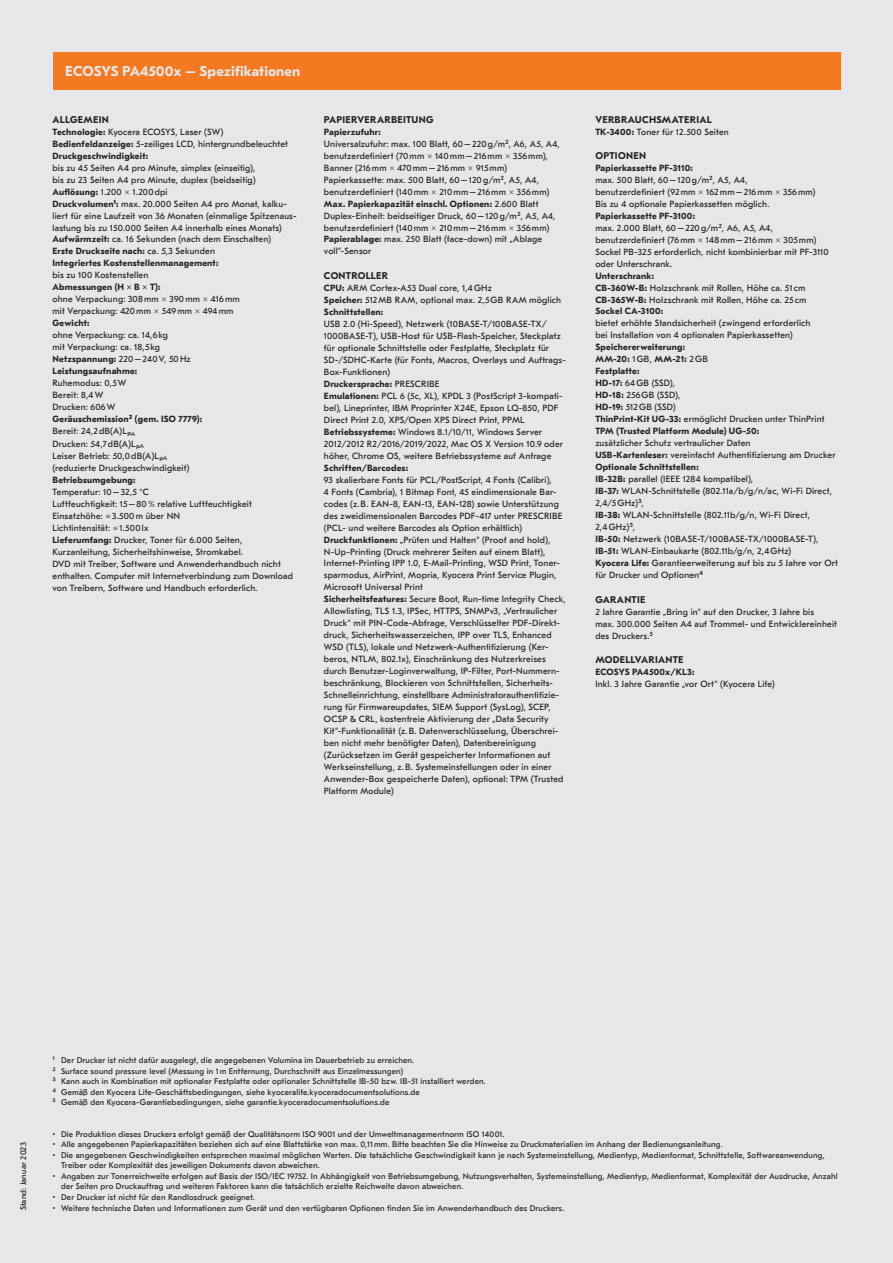
<style>
.page{position:relative;width:893px;height:1263px;background:#e6e7e9}
.page>*{position:absolute;margin:0;border:0;box-sizing:border-box;transform-origin:0 0}
.t1{font:700 14.25px "GT Eesti Pro Text";letter-spacing:.005em;color:#e6e7e9}
.t2{font:700 9.75px "GT Eesti Pro Text";letter-spacing:.025em;color:#231f20}
.t3{font:9px/12px "GT Eesti Pro Text";letter-spacing:.02em;color:#231f20}
.t4{font:700 9px/12px "GT Eesti Pro Text";letter-spacing:.025em;color:#231f20}
.t5{font:8.25px/10.5px "GT Eesti Pro Text";letter-spacing:.02em;color:#231f20}
.s1{font-weight:700}
.s2{font-weight:400}
</style>
<div class="page">
<div style="left:53px;top:53px;width:787px;height:37px;background:#f47921"></div>
<h1 class="t1" style="left:65px;top:64px;width:237px">ECOSYS PA4500x – Spezifikationen</h1>
<p class="t2" style="left:53px;top:114px;width:58px">ALLGEMEIN</p>
<p class="t3" style="left:53px;top:126px;width:237px"><span class="s1">Technologie:</span> Kyocera ECOSYS, Laser (SW)<br><span class="s1">Bedienfeldanzeige:</span> 5-zeiliges LCD, hintergrundbeleuchtet<br><span class="s1">Druckgeschwindigkeit:</span></p>
<p class="t3" style="left:53px;top:162px;width:245px">bis zu 45 Seiten A4 pro Minute, simplex (einseitig),<br>bis zu 23 Seiten A4 pro Minute, duplex (beidseitig)<br><span class="s1">Auflösung:</span> 1.200 × 1.200 dpi<br><span class="s1">Druckvolumen1:</span> max. 20.000 Seiten A4 pro Monat, kalku&shy;liert für eine Laufzeit von 36 Monaten (einmalige Spitzenaus&shy;lastung bis zu 150.000 Seiten A4 innerhalb eines Monats)<br><span class="s1">Aufwärmzeit:</span> ca. 16 Sekunden (nach dem Einschalten)<br><span class="s1">Erste Druckseite nach:</span> ca. 5,3 Sekunden<br><span class="s1">Integriertes Kostenstellenmanagement:</span></p>
<p class="t3" style="left:53px;top:270px;width:97px">bis zu 100 Kostenstellen</p>
<p class="t4" style="left:53px;top:282px;width:110px">Abmessungen (H × B × T):</p>
<p class="t3" style="left:53px;top:294px;width:189px">ohne Verpackung: 308 mm × 390 mm × 416 mm mit Verpackung: 420 mm × 549 mm × 494 mm</p>
<p class="t4" style="left:53px;top:318px;width:38px">Gewicht:</p>
<p class="t3" style="left:53px;top:330px;width:140px">ohne Verpackung: ca. 14,6 kg<br>mit Verpackung: ca. 18,5 kg<br><span class="s1">Netzspannung:</span> 220 – 240 V, 50 Hz<br><span class="s1">Leistungsaufnahme:</span></p>
<p class="t3" style="left:53px;top:378px;width:76px">Ruhemodus: 0,5 W<br>Bereit: 8,4 W<br>Drucken: 606 W</p>
<p class="t3" style="left:53px;top:414px;width:151px"><span class="s1">Geräuschemission2 (gem. ISO 7779):<br></span>Bereit: 24,2 dB(A)Lp<sub>A<br></sub>Drucken: 54,7 dB(A)Lp<sub>A<br></sub>Leiser Betrieb: 50,0 dB(A)Lp<sub>A </sub>(reduzierte Druckgeschwindigkeit)</p>
<p class="t4" style="left:53px;top:474px;width:84px">Betriebsumgebung:</p>
<p class="t3" style="left:53px;top:486px;width:242px">Temperatur: 10 – 32,5 °C<br>Luftfeuchtigkeit: 15 – 80 % relative Luftfeuchtigkeit Einsatzhöhe: ≤ 3.500 m über NN<br>Lichtintensität: ≤ 1.500 lx<br><span class="s1">Lieferumfang:</span> Drucker, Toner für 6.000 Seiten, Kurzanleitung, Sicherheitshinweise, Stromkabel.<br>DVD mit Treiber, Software und Anwenderhandbuch nicht enthalten. Computer mit Internetverbindung zum Download von Treibern, Software und Handbuch erforderlich.</p>
<p class="t2" style="left:324px;top:114px;width:111px">PAPIERVERARBEITUNG</p>
<p class="t4" style="left:324px;top:126px;width:58px">Papierzufuhr:</p>
<p class="t3" style="left:324px;top:138px;width:237px">Universalzufuhr: max. 100 Blatt, 60 – 220 g/m2, A6, A5, A4, benutzerdefiniert (70 mm × 140 mm – 216 mm × 356 mm), Banner (216 mm × 470 mm – 216 mm × 915 mm)<br>Papierkassette: max. 500 Blatt, 60 – 120 g/m2, A5, A4, benutzerdefiniert (140 mm × 210 mm – 216 mm × 356 mm)<br><span class="s1">Max. Papierkapazität einschl. Optionen:</span> 2.600 Blatt Duplex-Einheit: beidseitiger Druck, 60 – 120 g/m2, A5, A4, benutzerdefiniert (140 mm × 210 mm – 216 mm × 356 mm)<br><span class="s1">Papierablage:</span> max. 250 Blatt (face-down) mit „Ablage voll“-Sensor</p>
<p class="t2" style="left:324px;top:270px;width:66px">CONTROLLER</p>
<p class="t3" style="left:324px;top:282px;width:239px"><span class="s1">CPU:</span> ARM Cortex-A53 Dual core, 1,4 GHz<br><span class="s1">Speicher:</span> 512 MB RAM, optional max. 2,5 GB RAM möglich<br><span class="s1">Schnittstellen:</span></p>
<p class="t3" style="left:324px;top:318px;width:243px">USB 2.0 (Hi-Speed), Netzwerk (10BASE-T/100BASE-TX/ 1000BASE-T), USB-Host für USB-Flash-Speicher, Steckplatz für optionale Schnittstelle oder Festplatte, Steckplatz für SD-/SDHC-Karte (für Fonts, Macros, Overlays und Auftrags-Box-Funktionen)<br><span class="s1">Druckersprache:</span> PRESCRIBE<br><span class="s1">Emulationen:</span> PCL 6 (5c, XL), KPDL 3 (PostScript 3-kompati&shy;bel), Lineprinter, IBM Proprinter X24E, Epson LQ-850, PDF Direct Print 2.0, XPS/Open XPS Direct Print, PPML <span class="s1">Betriebssysteme:</span> Windows 8.1/10/11, Windows Server 2012/2012 R2/2016/2019/2022, Mac OS X Version 10.9 oder höher, Chrome OS, weitere Betriebssysteme auf Anfrage</p>
<p class="t4" style="left:324px;top:462px;width:86px">Schriften/Barcodes:</p>
<p class="t3" style="left:324px;top:474px;width:243px">93 skalierbare Fonts für PCL/PostScript, 4 Fonts (Calibri),<br>4 Fonts (Cambria), 1 Bitmap Font, 45 eindimensionale Bar&shy;codes (z. B. EAN-8, EAN-13, EAN-128) sowie Unterstützung des zweidimensionalen Barcodes PDF-417 unter PRESCRIBE (PCL- und weitere Barcodes als Option erhältlich)<br><span class="s1">Druckfunktionen:</span> „Prüfen und Halten“ (Proof and hold), N-Up-Printing (Druck mehrerer Seiten auf einem Blatt), Internet-Printing IPP 1.0, E-Mail-Printing, WSD Print, Toner&shy;sparmodus, AirPrint, Mopria, Kyocera Print Service Plugin, Microsoft Universal Print<br><span class="s1">Sicherheitsfeatures:</span> Secure Boot, Run-time Integrity Check, Allowlisting, TLS 1.3, IPSec, HTTPS, SNMPv3, „Vertraulicher Druck“ mit PIN-Code-Abfrage, Verschlüsselter PDF-Direkt&shy;druck, Sicherheitswasserzeichen, IPP over TLS, Enhanced WSD (TLS), lokale und Netzwerk-Authentifizierung (Ker&shy;beros, NTLM, 802.1x), Einschränkung des Nutzerkreises durch Benutzer-Loginverwaltung, IP-Filter, Port-Nummern&shy;beschränkung, Blockieren von Schnittstellen, Sicherheits-Schnelleinrichtung, einstellbare Administratorauthentifizie&shy;rung für Firmwareupdates, SIEM Support (SysLog), SCEP, OCSP &amp; CRL, kostenfreie Aktivierung der „Data Security Kit“-Funktionalität (z. B. Datenverschlüsselung, Überschrei&shy;ben nicht mehr benötigter Daten), Datenbereinigung (Zurücksetzen im Gerät gespeicherter Informationen auf Werkseinstellung, z. B. Systemeinstellungen oder in einer Anwender-Box gespeicherte Daten), optional: TPM (Trusted Platform Module)</p>
<p class="t2" style="left:595px;top:114px;width:118px">VERBRAUCHSMATERIAL</p>
<p class="t3" style="left:595px;top:126px;width:135px"><span class="s1">TK-3400:</span> Toner für 12.500 Seiten</p>
<p class="t2" style="left:595px;top:150px;width:52px">OPTIONEN</p>
<p class="t4" style="left:595px;top:162px;width:99px">Papierkassette PF-3110:</p>
<p class="t3" style="left:595px;top:174px;width:222px">max. 500 Blatt, 60 – 120 g/m2, A5, A4, benutzerdefiniert (92 mm × 162 mm – 216 mm × 356 mm)<br>Bis zu 4 optionale Papierkassetten möglich.</p>
<p class="t4" style="left:595px;top:210px;width:101px">Papierkassette PF-3100:</p>
<p class="t3" style="left:595px;top:222px;width:235px">max. 2.000 Blatt, 60 – 220 g/m2, A6, A5, A4, benutzerdefiniert (76 mm × 148 mm – 216 mm × 305 mm)<br>Sockel PB-325 erforderlich, nicht kombinierbar mit PF-3110 oder Unterschrank.</p>
<p class="t3" style="left:595px;top:270px;width:212px"><span class="s1">Unterschrank:<br>CB-360W-B:</span> Holzschrank mit Rollen, Höhe ca. 51 cm<br><span class="s1">CB-365W-B:</span> Holzschrank mit Rollen, Höhe ca. 25 cm<br><span class="s1">Sockel CA-3100:</span></p>
<p class="t3" style="left:595px;top:318px;width:217px">bietet erhöhte Standsicherheit (zwingend erforderlich bei Installation von 4 optionalen Papierkassetten)</p>
<p class="t4" style="left:595px;top:342px;width:231px">Speichererweiterung:<br>MM-20: <span class="s2">1 GB,</span> MM-21: <span class="s2">2 GB<br></span>Festplatte:<br>HD-17: <span class="s2">64 GB (SSD),<br></span>HD-18: <span class="s2">256 GB (SSD),<br></span>HD-19: <span class="s2">512 GB (SSD)<br></span>ThinPrint-Kit UG-33: <span class="s2">ermöglicht Drucken unter ThinPrint<br></span>TPM (Trusted Platform Module) UG-50:</p>
<p class="t3" style="left:595px;top:438px;width:244px">zusätzlicher Schutz vertraulicher Daten<br><span class="s1">USB-Kartenleser:</span> vereinfacht Authentifizierung am Drucker <span class="s1">Optionale Schnittstellen:<br>IB-32B:</span> parallel (IEEE 1284 kompatibel),<br><span class="s1">IB-37:</span> WLAN-Schnittstelle (802.11a/b/g/n/ac, Wi-Fi Direct, 2,4/5 GHz)3,<br><span class="s1">IB-38:</span> WLAN-Schnittstelle (802.11b/g/n, Wi-Fi Direct,<br>2,4 GHz)3,<br><span class="s1">IB-50:</span> Netzwerk (10BASE-T/100BASE-TX/1000BASE-T), <span class="s1">IB-51:</span> WLAN-Einbaukarte (802.11b/g/n, 2,4 GHz)<br><span class="s1">Kyocera Life:</span> Garantieerweiterung auf bis zu 5 Jahre vor Ort für Drucker und Optionen4</p>
<p class="t2" style="left:595px;top:594px;width:52px">GARANTIE</p>
<p class="t3" style="left:595px;top:606px;width:243px">2 Jahre Garantie „Bring in“ auf den Drucker, 3 Jahre bis<br>max. 300.000 Seiten A4 auf Trommel- und Entwicklereinheit des Druckers.5</p>
<p class="t2" style="left:595px;top:654px;width:90px">MODELLVARIANTE</p>
<p class="t4" style="left:595px;top:666px;width:101px">ECOSYS PA4500x/KL3:</p>
<p class="t3" style="left:595px;top:678px;width:181px">Inkl. 3 Jahre Garantie „vor Ort“ (Kyocera Life)</p>
<p class="t5" style="left:18px;top:1210px;width:70px;rotate:-90deg">Stand: Januar 2023</p>
<p class="t5" style="left:53px;top:1055px;width:435px">1 Der Drucker ist nicht dafür ausgelegt, die angegebenen Volumina im Dauerbetrieb zu erreichen.<br>2 Surface sound pressure level (Messung in 1 m Entfernung, Durchschnitt aus Einzelmessungen)<br>3 Kann auch in Kombination mit optionaler Festplatte oder optionaler Schnittstelle IB-50 bzw. IB-51 installiert werden.<br>4 Gemäß den Kyocera Life-Geschäftsbedingungen, siehe kyoceralife.kyoceradocumentsolutions.de<br>5 Gemäß den Kyocera-Garantiebedingungen, siehe garantie.kyoceradocumentsolutions.de</p>
<p class="t5" style="left:53px;top:1129px;width:453px">• Die Produktion dieses Druckers erfolgt gemäß der Qualitätsnorm ISO 9001 und der Umweltmanagementnorm ISO 14001.</p>
<p class="t5" style="left:53px;top:1139px;width:672px">• Alle angegebenen Papierkapazitäten beziehen sich auf eine Blattstärke von max. 0,11 mm. Bitte beachten Sie die Hinweise zu Druckmaterialien im Anhang der Bedienungsanleitung.</p>
<p class="t5" style="left:61px;top:1150px;width:765px;text-indent:-9px">• Die angegebenen Geschwindigkeiten entsprechen maximal möglichen Werten. Die tatsächliche Geschwindigkeit kann je nach Systemeinstellung, Medientyp, Medienformat, Schnittstelle, Softwareanwendung,<br>Treiber oder Komplexität des jeweiligen Dokuments davon abweichen.</p>
<p class="t5" style="left:61px;top:1171px;width:778px;text-indent:-9px">• Angaben zur Tonerreichweite erfolgen auf Basis der ISO/IEC 19752. In Abhängigkeit von Betriebsumgebung, Nutzungsverhalten, Systemeinstellung, Medientyp, Medienformat, Komplexität der Ausdrucke, Anzahl der Seiten pro Druckauftrag und weiteren Faktoren kann die tatsächlich erzielte Reichweite davon abweichen.</p>
<p class="t5" style="left:53px;top:1192px;width:204px">• Der Drucker ist nicht für den Randlosdruck geeignet.</p>
<p class="t5" style="left:53px;top:1202px;width:513px">• Weitere technische Daten und Informationen zum Gerät und den verfügbaren Optionen finden Sie im Anwenderhandbuch des Druckers.</p>
</div>
